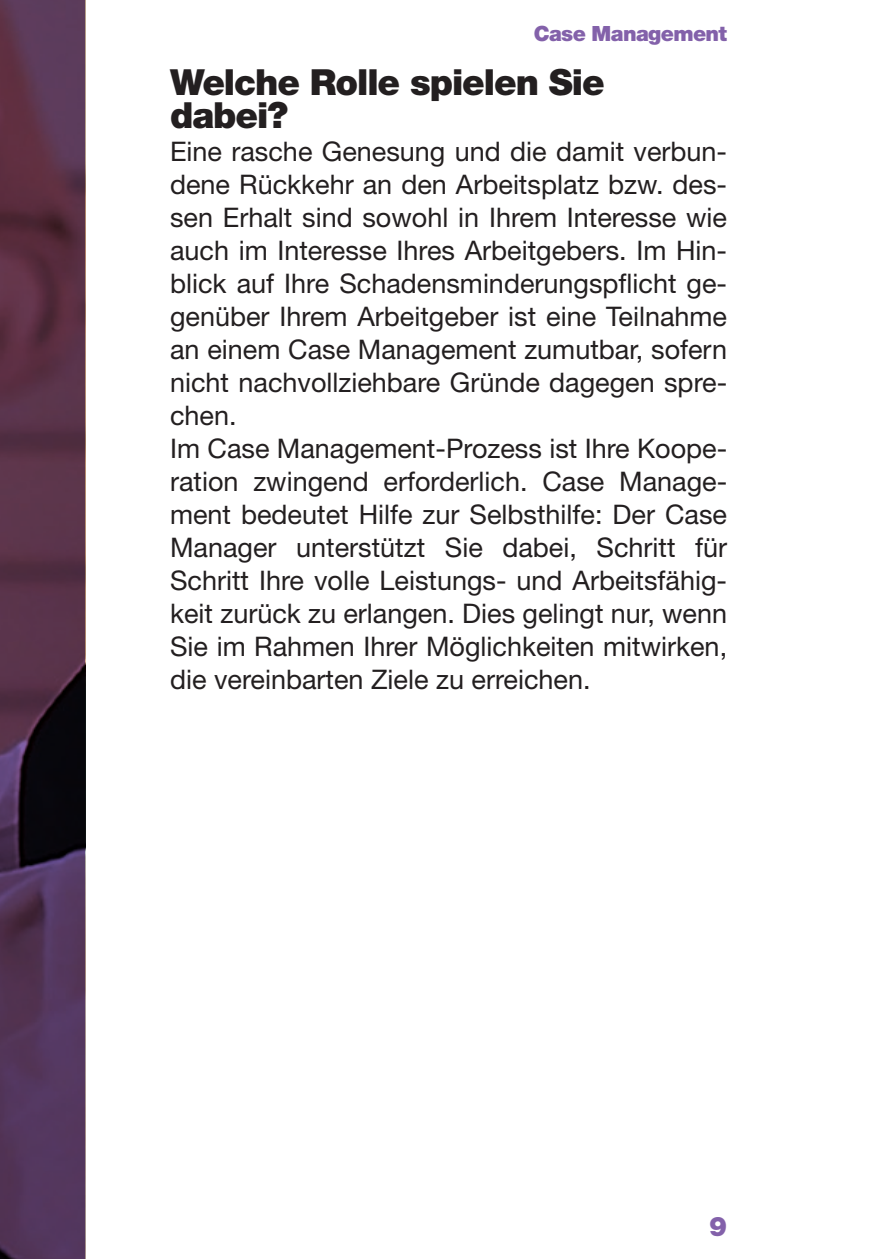
<style>
.page{position:relative;width:893px;height:1259px;background:#fff}
.page>*{position:absolute;margin:0;border:0;box-sizing:border-box;transform-origin:0 0}
.t1{font:900 36px/33px "Helvetica Neue LT Std";letter-spacing:-.03em;color:#231f20}
.t2{font:27px/33px "Helvetica Neue LT Std";color:#231f20}
.t3{font:900 27px "Helvetica Neue LT Std";color:#8361aa}
.t4{font:900 21px "Helvetica Neue LT Std";letter-spacing:-.03em;color:#8361aa}
</style>
<div class="page">
<svg style="left:0;top:0;width:85px;height:1259px;background:#4f2f49"></svg>
<p class="t4" style="left:534px;top:20px;width:195px">Case Management</p>
<h1 class="t1" style="left:170px;top:66px;width:436px">Welche Rolle spielen Sie dabei?</h1>
<p class="t2" style="left:170px;top:135px;width:559px">Eine rasche Genesung und die damit verbun&shy;dene Rückkehr an den Arbeitsplatz bzw. des&shy;sen Erhalt sind sowohl in Ihrem Interesse wie auch im Interesse Ihres Arbeitgebers. Im Hin&shy;blick auf Ihre Schadensminderungspflicht ge&shy;genüber Ihrem Arbeitgeber ist eine Teilnahme an einem Case Management zumutbar, sofern nicht nachvollziehbare Gründe dagegen spre&shy;chen.<br>Im Case Management-Prozess ist Ihre Koope&shy;ration zwingend erforderlich. Case Manage&shy;ment bedeutet Hilfe zur Selbsthilfe: Der Case Manager unterstützt Sie dabei, Schritt für Schritt Ihre volle Leistungs- und Arbeitsfähig&shy;keit zurück zu erlangen. Dies gelingt nur, wenn Sie im Rahmen Ihrer Möglichkeiten mitwirken, die vereinbarten Ziele zu erreichen.</p>
<p class="t3" style="left:709px;top:1210px;width:20px">9</p>
</div>
